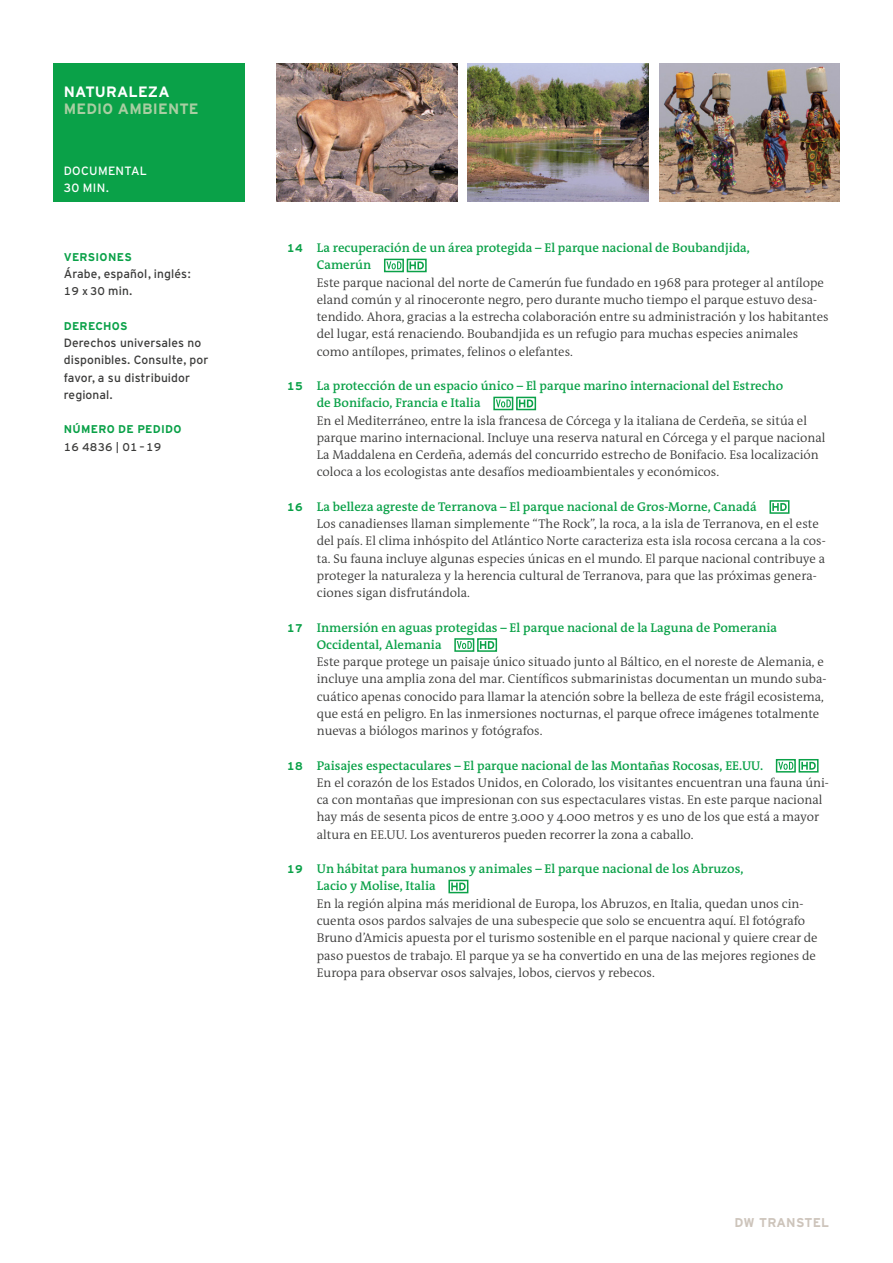
<style>
.page{position:relative;width:893px;height:1263px;background:#fff}
.page>*{position:absolute;margin:0;border:0;box-sizing:border-box;transform-origin:0 0}
.Titel_Kategorie{font:700 15px "Interstate DW";letter-spacing:.01em;color:#a9cea2}
.Titel_Kategorie-2{font:700 15px "Interstate DW";letter-spacing:.01em;color:#fff}
.Copy_E_Einzug{font:300 12.75px/17.2px "DW The Antiqua B W4";color:#3b3b3a}
.Sub_E{font:600 12.75px/17.2px "DW The Antiqua B W6";color:#0aa148}
.t1{font:700 12.75px "Interstate DW Line";letter-spacing:.02em;color:#cdc4bb}
.Bestellinfo{font:12px/17.2px "Interstate DW";letter-spacing:.01em;color:#3b3b3a}
.Titel_Sendeformat{font:12px "Interstate DW";letter-spacing:.025em;color:#fff}
.Sub_Versal_S{font:700 11.25px "Interstate DW";letter-spacing:.025em;color:#0aa148}
.Bestellnummer_Inhalt{font:11.25px "Interstate DW Line";letter-spacing:.01em;color:#3b3b3a}
.Bestellinfo-2{font:11.25px "Interstate DW Line";color:#3b3b3a}
.s1{font-size:12px}
.s2{font-family:"Interstate DW Line";font-weight:700;font-size:11.25px}
</style>
<div class="page">
<img style="left:276px;top:64px;width:181px;height:138px">
<img style="left:468px;top:64px;width:180px;height:138px">
<img style="left:659px;top:64px;width:181px;height:138px">
<div style="left:53px;top:64px;width:191px;height:138px;background:#0aa148"></div>
<svg style="left:384px;top:259px;width:20px;height:13px"></svg>
<svg style="left:386px;top:261px;width:15px;height:8px"></svg>
<svg style="left:407px;top:259px;width:20px;height:13px"></svg>
<svg style="left:409px;top:261px;width:15px;height:8px"></svg>
<svg style="left:493px;top:397px;width:20px;height:13px"></svg>
<svg style="left:496px;top:399px;width:15px;height:8px"></svg>
<svg style="left:516px;top:397px;width:20px;height:13px"></svg>
<svg style="left:519px;top:399px;width:14px;height:8px"></svg>
<svg style="left:769px;top:500px;width:20px;height:14px"></svg>
<svg style="left:772px;top:503px;width:15px;height:8px"></svg>
<svg style="left:454px;top:638px;width:20px;height:14px"></svg>
<svg style="left:457px;top:641px;width:15px;height:8px"></svg>
<svg style="left:477px;top:638px;width:20px;height:14px"></svg>
<svg style="left:480px;top:641px;width:14px;height:8px"></svg>
<svg style="left:776px;top:759px;width:20px;height:13px"></svg>
<svg style="left:778px;top:762px;width:15px;height:8px"></svg>
<svg style="left:799px;top:759px;width:19px;height:13px"></svg>
<svg style="left:801px;top:762px;width:15px;height:8px"></svg>
<svg style="left:448px;top:880px;width:20px;height:13px"></svg>
<svg style="left:451px;top:882px;width:15px;height:8px"></svg>
<p class="Titel_Kategorie-2" style="left:64px;top:83px;width:108px">NATURALEZA</p>
<p class="Titel_Kategorie" style="left:64px;top:100px;width:136px">MEDIO AMBIENTE</p>
<p class="Titel_Sendeformat" style="left:64px;top:164px;width:85px">DOCUMENTAL</p>
<p class="Titel_Sendeformat" style="left:64px;top:181px;width:47px">30 MIN.</p>
<p class="Sub_Versal_S" style="left:64px;top:251px;width:69px">VERSIONES</p>
<p class="Bestellinfo" style="left:64px;top:265px;width:128px">Árabe, español, inglés:</p>
<p class="Bestellinfo-2" style="left:64px;top:285px;width:70px">19 x30 <span class="s1">min.</span></p>
<p class="Sub_Versal_S" style="left:64px;top:320px;width:65px">DERECHOS</p>
<p class="Bestellinfo" style="left:64px;top:334px;width:146px">Derechos universales no disponibles. Consulte, por favor, a su distribuidor regional.</p>
<p class="Sub_Versal_S" style="left:64px;top:423px;width:119px">NÚMERO DE PEDIDO</p>
<p class="Bestellnummer_Inhalt" style="left:64px;top:440px;width:99px">16 4836 | 01–19</p>
<p class="Sub_E" style="left:317px;top:239px;width:435px;text-indent:-30px"><span class="s2">14</span> La recuperación de un área protegida – El parque nacional de Boubandjida,<br>Camerún</p>
<p class="Copy_E_Einzug" style="left:317px;top:274px;width:513px">Este parque nacional del norte de Camerún fue fundado en 1968 para proteger al antílope eland común y al rinoceronte negro, pero durante mucho tiempo el parque estuvo desa&shy;tendido. Ahora, gracias a la estrecha colaboración entre su administración y los habitantes del lugar, está renaciendo. Boubandjida es un refugio para muchas especies animales como antílopes, primates, felinos o elefantes.</p>
<p class="Sub_E" style="left:317px;top:377px;width:468px;text-indent:-30px"><span class="s2">15</span> La protección de un espacio único – El parque marino internacional del Estrecho de Bonifacio, Francia e Italia</p>
<p class="Copy_E_Einzug" style="left:317px;top:412px;width:510px">En el Mediterráneo, entre la isla francesa de Córcega y la italiana de Cerdeña, se sitúa el parque marino internacional. Incluye una reserva natural en Córcega y el parque nacional La Maddalena en Cerdeña, además del concurrido estrecho de Bonifacio. Esa localización coloca a los ecologistas ante desafíos medioambientales y económicos.</p>
<p class="Sub_E" style="left:287px;top:498px;width:471px"><span class="s2">16</span> La belleza agreste de Terranova – El parque nacional de Gros-Morne, Canadá</p>
<p class="Copy_E_Einzug" style="left:317px;top:515px;width:510px">Los canadienses llaman simplemente “The Rock”, la roca, a la isla de Terranova, en el este del país. El clima inhóspito del Atlántico Norte caracteriza esta isla rocosa cercana a la cos&shy;ta. Su fauna incluye algunas especies únicas en el mundo. El parque nacional contribuye a proteger la naturaleza y la herencia cultural de Terranova, para que las próximas genera&shy;ciones sigan disfrutándola.</p>
<p class="Sub_E" style="left:317px;top:619px;width:462px;text-indent:-30px"><span class="s2">17</span> Inmersión en aguas protegidas – El parque nacional de la Laguna de Pomerania<br>Occidental, Alemania</p>
<p class="Copy_E_Einzug" style="left:317px;top:653px;width:511px">Este parque protege un paisaje único situado junto al Báltico, en el noreste de Alemania, e incluye una amplia zona del mar. Científicos submarinistas documentan un mundo suba&shy;cuático apenas conocido para llamar la atención sobre la belleza de este frágil ecosistema, que está en peligro. En las inmersiones nocturnas, el parque ofrece imágenes totalmente nuevas a biólogos marinos y fotógrafos.</p>
<p class="Sub_E" style="left:287px;top:757px;width:478px"><span class="s2">18</span> Paisajes espectaculares – El parque nacional de las Montañas Rocosas, EE.UU.</p>
<p class="Copy_E_Einzug" style="left:317px;top:774px;width:514px">En el corazón de los Estados Unidos, en Colorado, los visitantes encuentran una fauna úni&shy;ca con montañas que impresionan con sus espectaculares vistas. En este parque nacional hay más de sesenta picos de entre 3.000 y 4.000 metros y es uno de los que está a mayor altura en EE.UU. Los aventureros pueden recorrer la zona a caballo.</p>
<p class="Sub_E" style="left:317px;top:860px;width:428px;text-indent:-30px"><span class="s2">19</span> Un hábitat para humanos y animales – El parque nacional de los Abruzos,<br>Lacio y Molise, Italia</p>
<p class="Copy_E_Einzug" style="left:317px;top:895px;width:502px">En la región alpina más meridional de Europa, los Abruzos, en Italia, quedan unos cin&shy;cuenta osos pardos salvajes de una subespecie que solo se encuentra aquí. El fotógrafo Bruno d’Amicis apuesta por el turismo sostenible en el parque nacional y quiere crear de paso puestos de trabajo. El parque ya se ha convertido en una de las mejores regiones de Europa para observar osos salvajes, lobos, ciervos y rebecos.</p>
<p class="t1" style="left:735px;top:1215px;width:96px">DW TRANSTEL</p>
</div>
